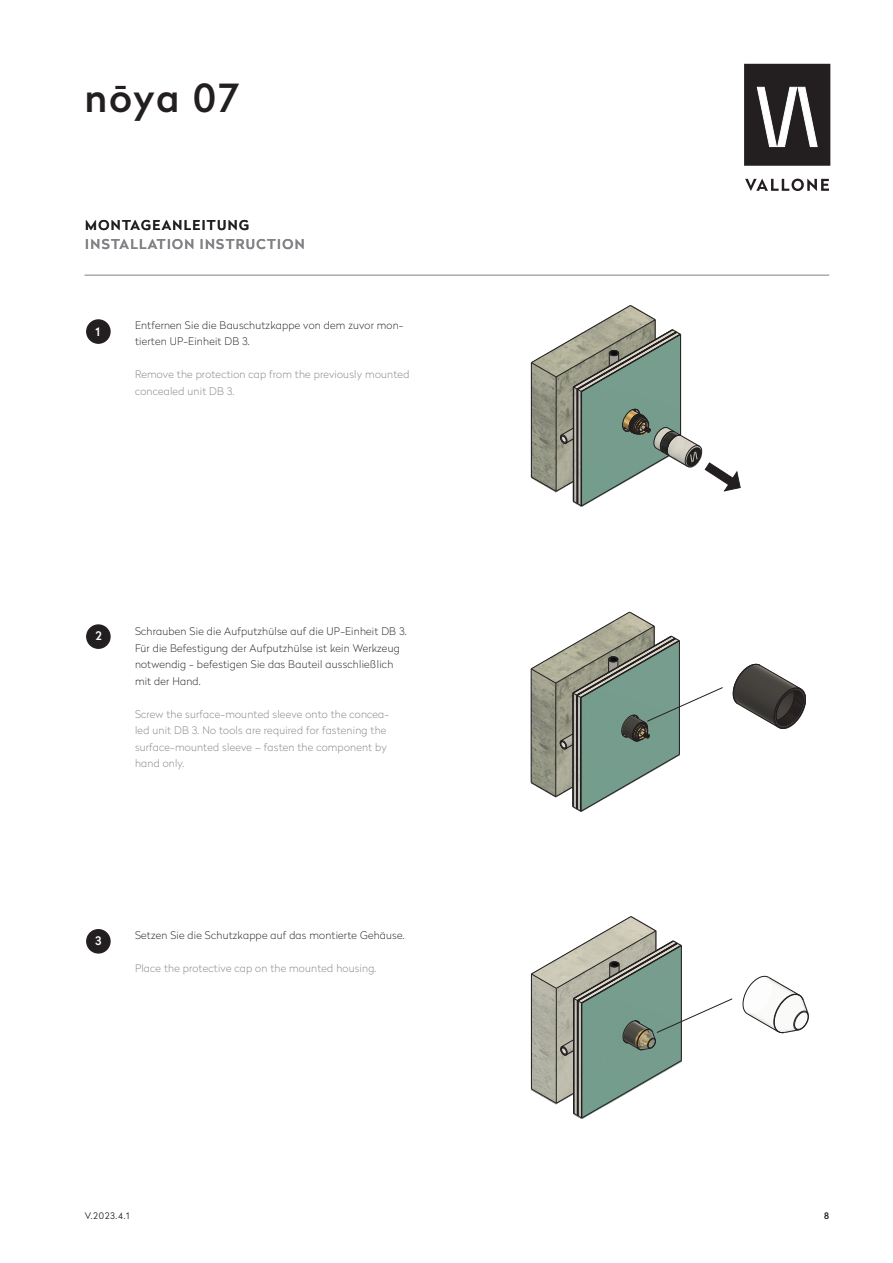
<style>
.page{position:relative;width:893px;height:1263px;background:#fff}
.page>*{position:absolute;margin:0;border:0;box-sizing:border-box;transform-origin:0 0}
.t1{font:500 38.55px "Radikal";letter-spacing:.05em;color:#231f20}
.t2{font:500 13.5px "Radikal";letter-spacing:.1em;color:#808285}
.t3{font:500 13.5px "Radikal";letter-spacing:.1em;color:#231f20}
.t4{font:500 11.85px "Radikal";color:#fff}
.Fließtext_DE{font:100 10.5px/16.5px "Radikal";letter-spacing:.02em;color:#231f20}
.Fließtext_EN{font:100 10.5px/16.5px "Radikal";letter-spacing:.02em;color:#808285}
.t5{font:300 9px "Radikal";color:#231f20}
.t6{font:500 9px "Radikal";color:#231f20}
</style>
<div class="page">
<svg style="left:745px;top:179px;width:84px;height:12px"></svg>
<div style="left:745px;top:65px;width:84px;height:99px;background:#231f20"></div>
<div style="left:744px;top:64px;width:86px;height:102px;border:3px solid #231f20"></div>
<svg style="left:757px;top:87px;width:61px;height:60px"></svg>
<hr style="left:84px;top:275px;width:745px;height:1px;background:#808285">
<img style="left:532px;top:334px;width:150px;height:73px">
<hr style="left:556px;top:377px;width:1px;height:114px;background:#231f20">
<hr style="left:531px;top:363px;width:1px;height:114px;background:#231f20">
<hr style="left:573px;top:387px;width:1px;height:114px;background:#231f20">
<hr style="left:577px;top:389px;width:1px;height:115px;background:#231f20">
<hr style="left:680px;top:334px;width:1px;height:101px;background:#231f20">
<hr style="left:581px;top:392px;width:1px;height:114px;background:#231f20">
<svg style="left:531px;top:305px;width:150px;height:87px"></svg>
<div style="left:87px;top:320px;width:23px;height:23px;background:#231f20;border-radius:50%"></div>
<div style="left:86px;top:319px;width:25px;height:25px;border:1px solid #231f20;border-radius:50%"></div>
<div style="left:87px;top:625px;width:23px;height:23px;background:#231f20;border-radius:50%"></div>
<div style="left:86px;top:624px;width:25px;height:25px;border:1px solid #231f20;border-radius:50%"></div>
<div style="left:87px;top:930px;width:23px;height:23px;background:#231f20;border-radius:50%"></div>
<div style="left:86px;top:929px;width:25px;height:24px;border:1px solid #231f20;border-radius:50%"></div>
<svg style="left:732px;top:663px;width:74px;height:66px"></svg>
<svg style="left:742px;top:975px;width:67px;height:59px"></svg>
<svg style="left:530px;top:611px;width:193px;height:201px"></svg>
<svg style="left:531px;top:916px;width:202px;height:203px"></svg>
<svg style="left:531px;top:407px;width:210px;height:100px"></svg>
<h1 class="t1" style="left:84px;top:70px;width:156px">nōya 07</h1>
<p class="t3" style="left:85px;top:215px;width:165px">MONTAGEANLEITUNG</p>
<p class="t2" style="left:85px;top:235px;width:221px">INSTALLATION INSTRUCTION</p>
<p class="t4" style="left:95px;top:323px;width:6px">1</p>
<p class="Fließtext_DE" style="left:135px;top:317px;width:270px">Entfernen Sie die Bauschutzkappe von dem zuvor mon&shy;tierten UP-Einheit DB 3.</p>
<p class="Fließtext_EN" style="left:135px;top:366px;width:276px">Remove the protection cap from the previously mounted concealed unit DB 3.</p>
<p class="t4" style="left:96px;top:627px;width:8px">2</p>
<p class="Fließtext_DE" style="left:135px;top:623px;width:273px">Schrauben Sie die Aufputzhülse auf die UP-Einheit DB 3.<br>Für die Befestigung der Aufputzhülse ist kein Werkzeug notwendig - befestigen Sie das Bauteil ausschließlich mit der Hand.</p>
<p class="Fließtext_EN" style="left:135px;top:705px;width:256px">Screw the surface-mounted sleeve onto the concea&shy;led unit DB 3. No tools are required for fastening the surface-mounted sleeve – fasten the component by hand only.</p>
<p class="t4" style="left:95px;top:932px;width:8px">3</p>
<p class="Fließtext_DE" style="left:135px;top:927px;width:271px">Setzen Sie die Schutzkappe auf das montierte Gehäuse.</p>
<p class="Fließtext_EN" style="left:135px;top:960px;width:243px">Place the protective cap on the mounted housing.</p>
<p class="t5" style="left:85px;top:1209px;width:46px">V.2023.4.1</p>
<p class="t6" style="left:824px;top:1209px;width:6px">8</p>
</div>
